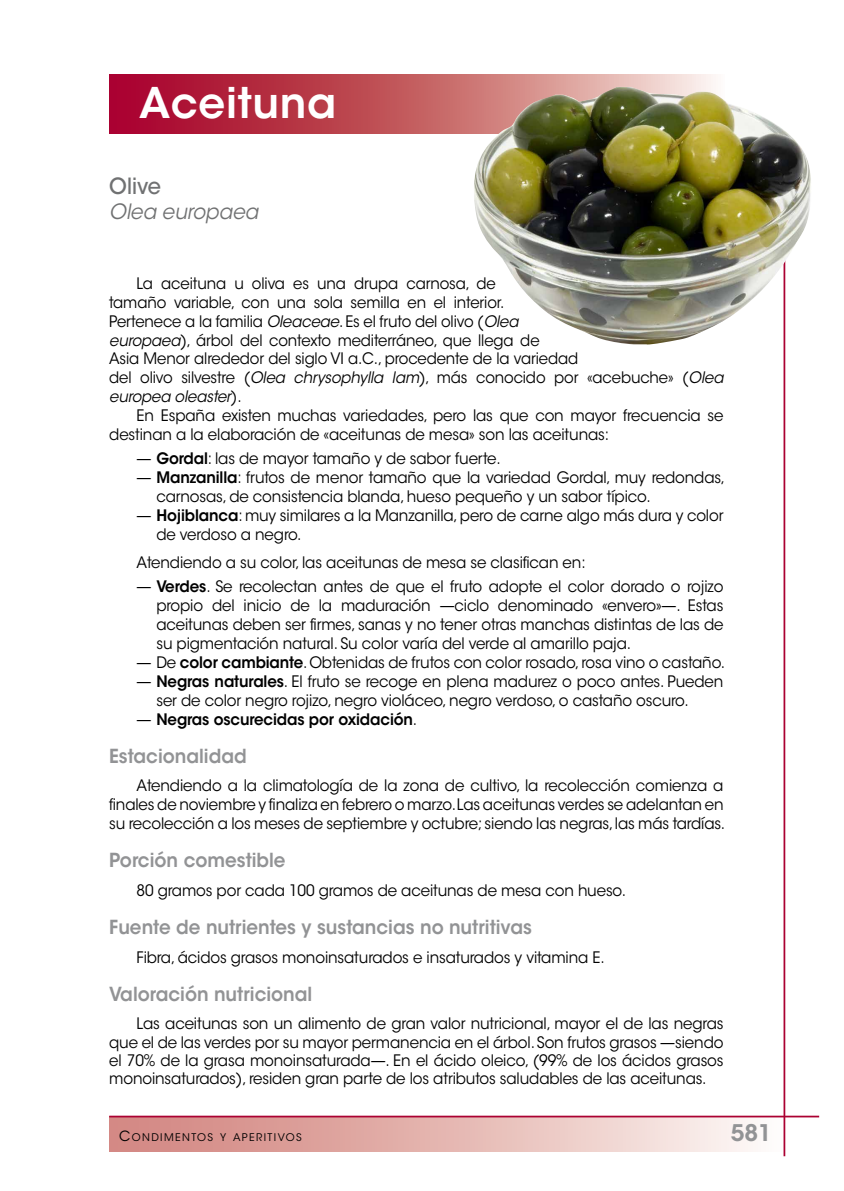
<style>
.page{position:relative;width:844px;height:1191px;background:#fff}
.page>*{position:absolute;margin:0;border:0;box-sizing:border-box;transform-origin:0 0}
.t1{font:600 42px "ITC Avant Garde Std";letter-spacing:.015em;color:#fff}
.t2{font:600 22.75px "ITC Avant Garde Std";color:#929395}
.t3{font:500 22.22px "ITC Avant Garde Std";color:#707172;scale:.94 1}
.t4{font:italic 21px "ITC Avant Garde Std";color:#707172;scale:.94 1}
.t5{font:600 19.25px "ITC Avant Garde Std";color:#929395;scale:.95 1}
.t6{font:15.75px/18.9px "ITC Avant Garde Std";letter-spacing:-.01em;color:#000;scale:.95 1}
.t7{font:15.75px/18.9px "ITC Avant Garde Std";letter-spacing:-.01em;color:#000;scale:.94 1}
.t8{font:600 15.75px "ITC Avant Garde Std";letter-spacing:-.01em;color:#000;scale:.95 1}
.t9{font:10.5px "ITC Avant Garde Std";letter-spacing:.135em;color:#000}
.s1{font-style:italic}
.s2{font-weight:600}
.s3{font-weight:400}
.s4{font-size:14px}
</style>
<div class="page">
<svg style="left:109px;top:74px;width:604px;height:60px;background:#bc4554"></svg>
<div style="left:109px;top:1116px;width:675px;height:35px;background:linear-gradient(to right,#d07f79,#fcf7f3)"></div>
<hr style="left:109px;top:1115px;width:710px;height:2px;background:#ab0132">
<hr style="left:783px;top:179px;width:2px;height:977px;background:#ab0132">
<img style="left:471px;top:87px;width:340px;height:259px">
<h1 class="t1" style="left:139px;top:76px;width:199px">Aceituna</h1>
<h3 class="t3" style="left:109px;top:172px;width:57px">Olive</h3>
<h3 class="t4" style="left:109px;top:199px;width:160px">Olea europaea</h3>
<p class="t7" style="left:109px;top:274px;width:654px;text-indent:27px">La aceituna u oliva es una drupa carnosa, de<br>tamaño variable, con una sola semilla en el interior.<br>Pertenece a la familia <span class="s1">Oleaceae</span>. Es el fruto del olivo (<span class="s1">Olea<br>europaea</span>), árbol del contexto mediterráneo, que llega de<br>Asia Menor alrededor del siglo VI a.C., procedente de la variedad<br>del olivo silvestre (<span class="s1">Olea chrysophylla lam</span>), más conocido por «acebuche» (<span class="s1">Olea europea oleaster</span>).</p>
<p class="t6" style="left:109px;top:406px;width:648px;text-indent:27px">En España existen muchas variedades, pero las que con mayor frecuencia se destinan a la elaboración de «aceitunas de mesa» son las aceitunas:</p>
<p class="t6" style="left:136px;top:449px;width:385px">— <span class="s2">Gordal</span>: las de mayor tamaño y de sabor fuerte.</p>
<p class="t6" style="left:156px;top:468px;width:600px;text-indent:-20px">— <span class="s2">Manzanilla</span>: frutos de menor tamaño que la variedad Gordal, muy redondas, carnosas, de consistencia blanda, hueso pequeño y un sabor típico.</p>
<p class="t6" style="left:156px;top:506px;width:598px;text-indent:-20px">— <span class="s2">Hojiblanca</span>: muy similares a la Manzanilla, pero de carne algo más dura y color de verdoso a negro.</p>
<p class="t6" style="left:136px;top:553px;width:474px">Atendiendo a su color, las aceitunas de mesa se clasifican en:</p>
<p class="t6" style="left:156px;top:577px;width:598px;text-align:justify;text-indent:-20px">— <span class="s2">Verdes</span>. Se recolectan antes de que el fruto adopte el color dorado o rojizo propio del inicio de la maduración —ciclo denominado «envero»—. Estas aceitunas deben ser firmes, sanas y no tener otras manchas distintas de las de su pigmentación natural. Su color varía del verde al amarillo paja.</p>
<p class="t6" style="left:136px;top:653px;width:621px">— De <span class="s2">color cambiante</span>. Obtenidas de frutos con color rosado, rosa vino o castaño.</p>
<p class="t6" style="left:156px;top:672px;width:598px;text-indent:-20px">— <span class="s2">Negras naturales</span>. El fruto se recoge en plena madurez o poco antes. Pueden ser de color negro rojizo, negro violáceo, negro verdoso, o castaño oscuro.</p>
<p class="t8" style="left:136px;top:709px;width:297px"><span class="s3">—</span> Negras oscurecidas por oxidación<span class="s3">.</span></p>
<p class="t5" style="left:109px;top:743px;width:146px">Estacionalidad</p>
<p class="t6" style="left:109px;top:776px;width:649px;text-align:justify;text-indent:27px">Atendiendo a la climatología de la zona de cultivo, la recolección comienza a finales de noviembre y finaliza en febrero o marzo. Las aceitunas verdes se adelantan en su recolección a los meses de septiembre y octubre; siendo las negras, las más tardías.</p>
<p class="t5" style="left:109px;top:848px;width:187px">Porción comestible</p>
<p class="t6" style="left:136px;top:881px;width:516px">80 gramos por cada 100 gramos de aceitunas de mesa con hueso.</p>
<p class="t5" style="left:109px;top:915px;width:446px">Fuente de nutrientes y sustancias no nutritivas</p>
<p class="t6" style="left:136px;top:948px;width:494px">Fibra, ácidos grasos monoinsaturados e insaturados y vitamina E.</p>
<p class="t5" style="left:109px;top:981px;width:215px">Valoración nutricional</p>
<p class="t6" style="left:109px;top:1014px;width:648px;line-height:18.4px;text-align:justify;text-indent:27px">Las aceitunas son un alimento de gran valor nutricional, mayor el de las negras que el de las verdes por su mayor permanencia en el árbol. Son frutos grasos —siendo el 70% de la grasa monoinsaturada—. En el ácido oleico, (99% de los ácidos grasos monoinsaturados), residen gran parte de los atributos saludables de las aceitunas.</p>
<p class="t9" style="left:119px;top:1131px;width:184px"><span class="s4">C</span>ONDIMENTOS Y APERITIVOS</p>
<h2 class="t2" style="left:730px;top:1118px;width:43px">581</h2>
</div>
